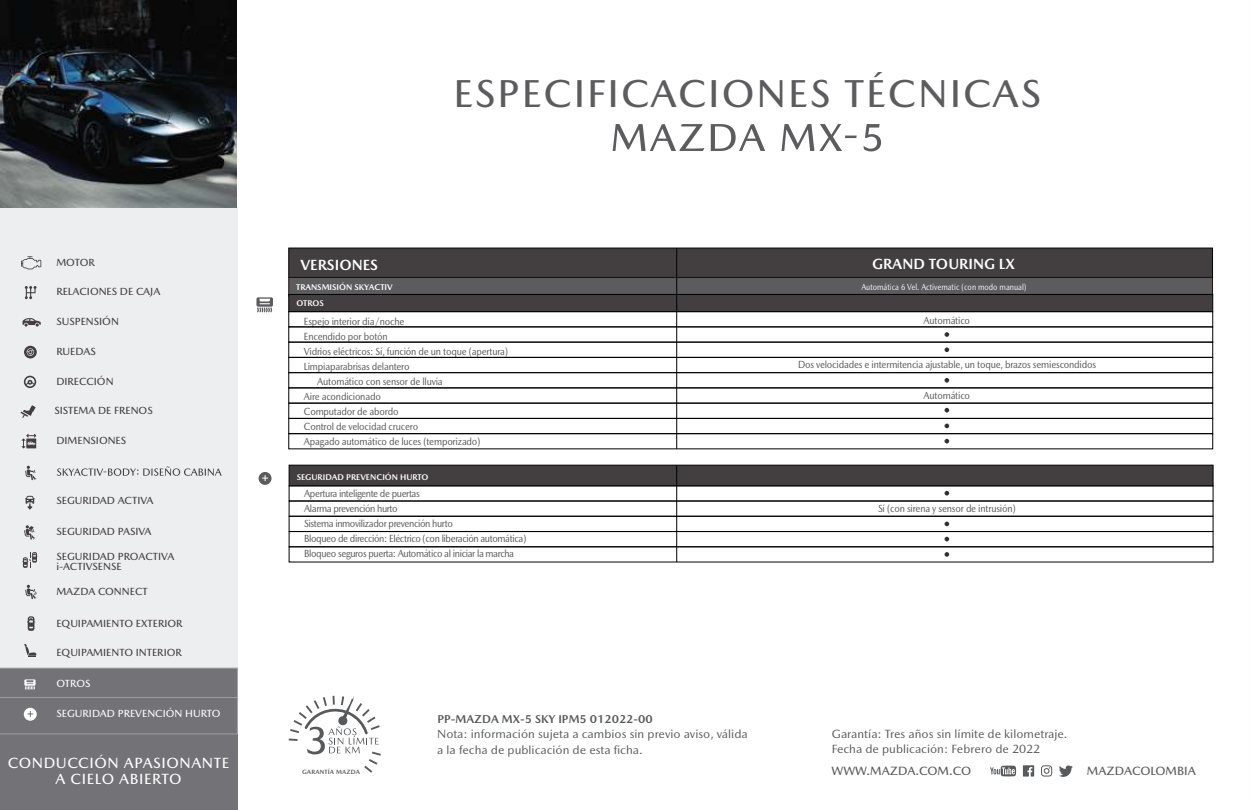
<style>
.page{position:relative;width:1251px;height:810px;background:#fff}
.page>*{position:absolute;margin:0;border:0;box-sizing:border-box;transform-origin:0 0}
.t1{font:500 39.6px "Mazda Type";letter-spacing:.05em;color:#5c5c5f}
.t2{font:500 15px/16.5px "Mazda Type";letter-spacing:.04em;color:#fff;text-align:center}
.t3{font:700 15px "Mazda Type";color:#fff}
.t4{font:500 12.15px "Mazda Type";color:#57595b}
.t5{font:12px/15.3px "Mazda Type";color:#57595b}
.t6{font:700 11.55px "Mazda Type";color:#57595b}
.t7{font:10.5px "Mazda Type";letter-spacing:-.02em;color:#535552;scale:.89 1}
.t8{font:10.5px/14.9px "Mazda Type";letter-spacing:-.04em;color:#535552;scale:.89 1}
.t9{font:500 10.5px/10.1px "Mazda Type";color:#433f40}
.t10{font:500 10.5px "Mazda Type";color:#fff}
.t11{font:9px "Mazda Type";color:#fff;scale:.82 1}
.t12{font:700 8.4px "Mazda Type";color:#fff}
.t13{font:700 6.15px "Mazda Type";letter-spacing:.03em;color:#57595b}
</style>
<div class="page">
<img style="left:236px;top:0;width:978px;height:800px">
<div style="left:0;top:727px;width:237px;height:83px;background:#727277"></div>
<div style="left:0;top:207px;width:237px;height:527px;background:#edeef0"></div>
<svg style="left:990px;top:766px;width:26px;height:10px"></svg>
<svg style="left:1059px;top:765px;width:14px;height:12px"></svg>
<svg style="left:1041px;top:765px;width:11px;height:12px"></svg>
<svg style="left:1023px;top:765px;width:11px;height:12px"></svg>
<svg style="left:289px;top:695px;width:92px;height:78px"></svg>
<div style="left:289px;top:248px;width:924px;height:30px;background:#433f40;border:1px solid #000"></div>
<div style="left:289px;top:277px;width:924px;height:19px;background:#5c5c5f;border:1px solid #1d110d"></div>
<div style="left:289px;top:311px;width:924px;height:16px;border:1px solid #000"></div>
<div style="left:289px;top:342px;width:924px;height:16px;border:1px solid #000"></div>
<div style="left:289px;top:357px;width:924px;height:16px;border:1px solid #000"></div>
<div style="left:289px;top:372px;width:924px;height:16px;border:1px solid #000"></div>
<div style="left:289px;top:403px;width:924px;height:16px;border:1px solid #000"></div>
<div style="left:289px;top:418px;width:924px;height:16px;border:1px solid #000"></div>
<div style="left:289px;top:433px;width:924px;height:16px;border:1px solid #000"></div>
<div style="left:289px;top:294px;width:924px;height:18px;background:#433f40;border:1px solid #000"></div>
<svg style="left:945px;top:408px;width:4px;height:5px"></svg>
<svg style="left:945px;top:424px;width:4px;height:4px"></svg>
<svg style="left:945px;top:439px;width:4px;height:5px"></svg>
<svg style="left:945px;top:332px;width:4px;height:5px"></svg>
<svg style="left:945px;top:347px;width:4px;height:5px"></svg>
<svg style="left:945px;top:378px;width:4px;height:5px"></svg>
<svg style="left:256px;top:297px;width:17px;height:15px"></svg>
<hr style="left:676px;top:248px;width:1px;height:201px;background:#000">
<div style="left:289px;top:516px;width:924px;height:16px;border:1px solid #000"></div>
<div style="left:289px;top:531px;width:924px;height:16px;border:1px solid #000"></div>
<div style="left:289px;top:465px;width:924px;height:21px;background:#433f40;border:1px solid #000"></div>
<hr style="left:676px;top:465px;width:1px;height:97px;background:#000">
<svg style="left:945px;top:522px;width:4px;height:4px"></svg>
<svg style="left:945px;top:537px;width:4px;height:4px"></svg>
<svg style="left:945px;top:552px;width:4px;height:5px"></svg>
<svg style="left:945px;top:491px;width:4px;height:5px"></svg>
<svg style="left:259px;top:472px;width:13px;height:13px"></svg>
<svg style="left:613px;top:124px;width:268px;height:27px"></svg>
<img style="left:0;top:0;width:236px;height:208px">
<svg style="left:21px;top:256px;width:20px;height:13px"></svg>
<svg style="left:25px;top:286px;width:12px;height:13px"></svg>
<svg style="left:23px;top:318px;width:18px;height:9px"></svg>
<svg style="left:24px;top:346px;width:13px;height:12px"></svg>
<svg style="left:24px;top:376px;width:12px;height:12px"></svg>
<svg style="left:21px;top:405px;width:15px;height:13px"></svg>
<svg style="left:25px;top:496px;width:10px;height:14px"></svg>
<svg style="left:22px;top:434px;width:14px;height:14px"></svg>
<svg style="left:57px;top:466px;width:165px;height:10px"></svg>
<svg style="left:25px;top:466px;width:11px;height:14px"></svg>
<svg style="left:24px;top:525px;width:11px;height:15px"></svg>
<svg style="left:22px;top:552px;width:16px;height:16px"></svg>
<svg style="left:25px;top:585px;width:12px;height:14px"></svg>
<svg style="left:27px;top:616px;width:8px;height:15px"></svg>
<div style="left:0;top:668px;width:238px;height:30px;background:#727277;border:1px solid #9d9ba0"></div>
<div style="left:0;top:697px;width:238px;height:37px;background:#727277;border:1px solid #9d9ba0"></div>
<svg style="left:24px;top:644px;width:13px;height:13px"></svg>
<svg style="left:24px;top:679px;width:12px;height:11px"></svg>
<svg style="left:24px;top:708px;width:13px;height:13px"></svg>
<p class="t9" style="left:56px;top:257px;width:40px">MOTOR</p>
<p class="t9" style="left:56px;top:287px;width:105px">RELACIONES DE CAJA</p>
<p class="t9" style="left:56px;top:316px;width:64px">SUSPENSIÓN</p>
<p class="t9" style="left:56px;top:346px;width:41px">RUEDAS</p>
<p class="t9" style="left:56px;top:376px;width:59px">DIRECCIÓN</p>
<p class="t9" style="left:54px;top:406px;width:100px">SISTEMA DE FRENOS</p>
<p class="t9" style="left:56px;top:436px;width:71px">DIMENSIONES</p>
<p class="t9" style="left:56px;top:495px;width:99px">SEGURIDAD ACTIVA</p>
<p class="t9" style="left:56px;top:527px;width:97px">SEGURIDAD PASIVA</p>
<p class="t9" style="left:56px;top:551px;width:119px">SEGURIDAD PROACTIVA i-ACTIVSENSE</p>
<p class="t9" style="left:56px;top:587px;width:93px">MAZDA CONNECT</p>
<p class="t9" style="left:56px;top:618px;width:128px">EQUIPAMIENTO EXTERIOR</p>
<p class="t9" style="left:56px;top:647px;width:127px">EQUIPAMIENTO INTERIOR</p>
<p class="t10" style="left:56px;top:677px;width:36px">OTROS</p>
<p class="t10" style="left:56px;top:708px;width:166px">SEGURIDAD PREVENCIÓN HURTO</p>
<h2 class="t2" style="left:8px;top:754px;width:223px">CONDUCCIÓN APASIONANTE<br>A CIELO ABIERTO</h2>
<h1 class="t1" style="left:454px;top:70px;width:589px">ESPECIFICACIONES TÉCNICAS</h1>
<h2 class="t3" style="left:300px;top:255px;width:79px">VERSIONES</h2>
<h2 class="t3" style="left:872px;top:255px;width:144px">GRAND TOURING LX</h2>
<p class="t12" style="left:296px;top:282px;width:98px">TRANSMISIÓN SKYACTIV</p>
<p class="t11" style="left:861px;top:282px;width:203px">Automática 6 Vel. Activematic (con modo manual)</p>
<p class="t7" style="left:304px;top:315px;width:114px">Espejo interior día/noche</p>
<p class="t7" style="left:304px;top:330px;width:96px">Encendido por botón</p>
<p class="t7" style="left:304px;top:345px;width:231px">Vidrios eléctricos: Sí, función de un toque (apertura)</p>
<p class="t7" style="left:304px;top:360px;width:120px">Limpiaparabrisas delantero</p>
<p class="t7" style="left:317px;top:375px;width:143px">Automático con sensor de lluvia</p>
<p class="t7" style="left:304px;top:390px;width:88px">Aire acondicionado</p>
<p class="t7" style="left:304px;top:405px;width:108px">Computador de abordo</p>
<p class="t7" style="left:304px;top:420px;width:130px">Control de velocidad crucero</p>
<p class="t7" style="left:304px;top:435px;width:200px">Apagado automático de luces (temporizado)</p>
<p class="t12" style="left:296px;top:298px;width:29px">OTROS</p>
<p class="t7" style="left:924px;top:314px;width:54px">Automático</p>
<p class="t7" style="left:798px;top:358px;width:336px">Dos velocidades e intermitencia ajustable, un toque, brazos semiescondidos</p>
<p class="t7" style="left:924px;top:389px;width:54px">Automático</p>
<p class="t12" style="left:297px;top:472px;width:133px">SEGURIDAD PREVENCIÓN HURTO</p>
<p class="t8" style="left:304px;top:486px;width:251px">Apertura inteligente de puertas<br>Alarma prevención hurto<br>Sistema inmovilizador prevención hurto<br>Bloqueo de dirección: Eléctrico (con liberación automática)<br>Bloqueo seguros puerta: Automático al iniciar la marcha</p>
<p class="t6" style="left:437px;top:712px;width:217px">PP-MAZDA MX-5 SKY IPM5 012022-00</p>
<p class="t7" style="left:878px;top:502px;width:156px">Sí (con sirena y sensor de intrusión)</p>
<p class="t5" style="left:437px;top:727px;width:312px">Nota: información sujeta a cambios sin previo aviso, válida a la fecha de publicación de esta ficha.</p>
<p class="t5" style="left:832px;top:726px;width:237px">Garantía: Tres años sin límite de kilometraje.<br>Fecha de publicación: Febrero de 2022</p>
<p class="t13" style="left:302px;top:768px;width:59px">GARANTÍA MAZDA</p>
<p class="t4" style="left:832px;top:763px;width:141px">WWW.MAZDA.COM.CO</p>
<p class="t4" style="left:1087px;top:764px;width:110px">MAZDACOLOMBIA</p>
</div>
